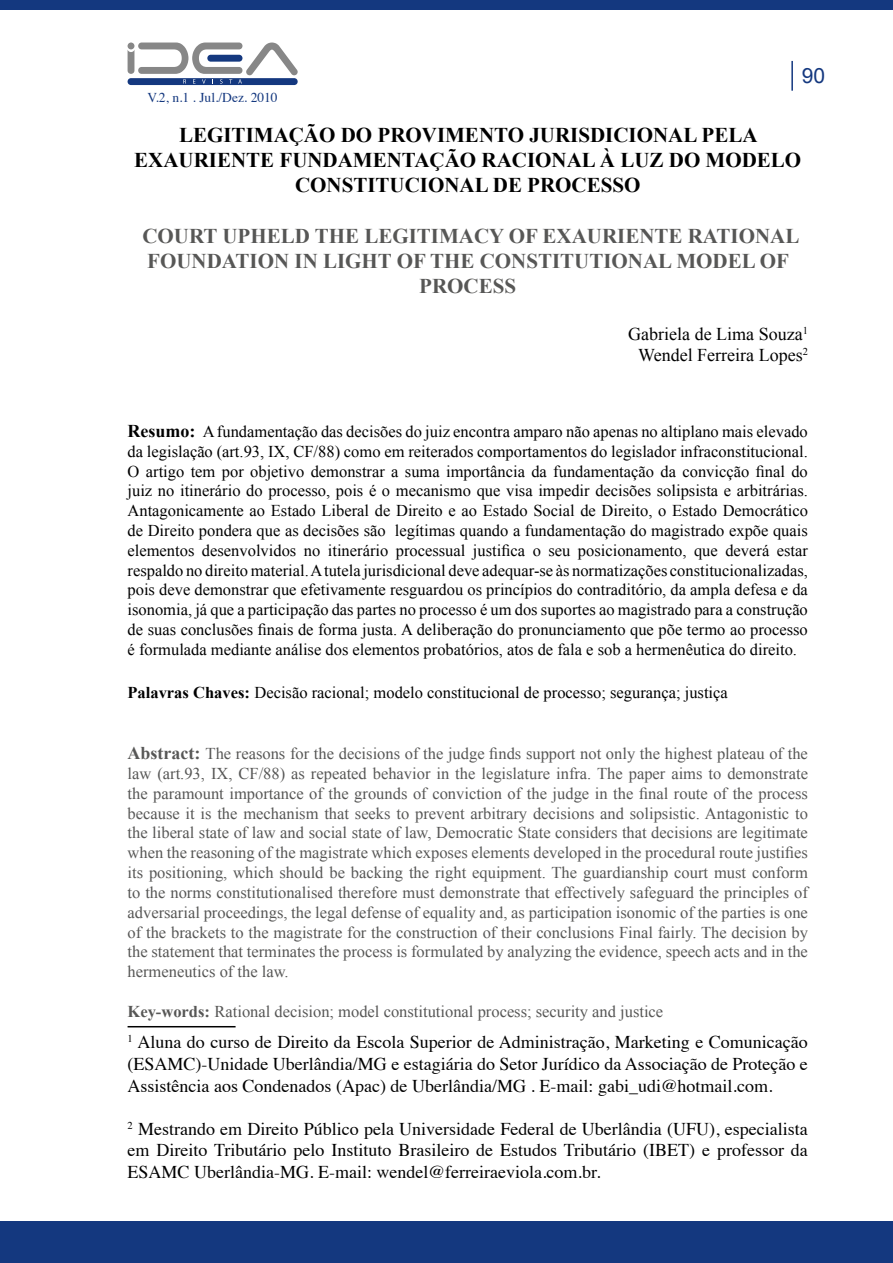
<style>
.page{position:relative;width:893px;height:1263px;background:#fff}
.page>*{position:absolute;margin:0;border:0;box-sizing:border-box;transform-origin:0 0}
.t1{font:700 21px/25.2px "Times New Roman";color:#000;text-align:center}
.t2{font:700 21px/25.2px "Times New Roman";color:#575756;text-align:center}
.t3{font:21px "Arial";color:#14387f}
.t4{font:18px/21.6px "Times";color:#000;text-align:justify}
.t5{font:18px/21.6px "Times New Roman";color:#000;text-align:center}
.t6{font:16.5px/19.8px "Times New Roman";color:#000;text-align:justify}
.t7{font:16.5px/19.8px "Times New Roman";color:#575756;text-align:justify}
.t8{font:13.5px "Times";color:#14387f}
.s1{font-weight:700;font-size:18px}
.s2{font-weight:700}
</style>
<div class="page">
<svg style="left:128px;top:43px;width:170px;height:42px"></svg>
<hr style="left:791px;top:61px;width:2px;height:30px;background:#14387f">
<div style="left:0;top:1221px;width:893px;height:42px;background:#14387f"></div>
<div style="left:0;top:0;width:893px;height:10px;background:#14387f"></div>
<hr style="left:128px;top:1026px;width:108px;height:1px;background:#000">
<p class="t3" style="left:802px;top:62px;width:25px">90</p>
<p class="t8" style="left:147px;top:84px;width:132px">V.2, n.1 . Jul./Dez. 2010</p>
<p class="t1" style="left:134px;top:122px;width:668px">LEGITIMAÇÃO DO PROVIMENTO JURISDICIONAL PELA<br>EXAURIENTE FUNDAMENTAÇÃO RACIONAL À LUZ DO MODELO<br>CONSTITUCIONAL DE PROCESSO</p>
<p class="t2" style="left:142px;top:222px;width:658px">COURT UPHELD THE LEGITIMACY OF EXAURIENTE RATIONAL<br>FOUNDATION IN LIGHT OF THE CONSTITUTIONAL MODEL OF<br>PROCESS</p>
<p class="t5" style="left:628px;top:323px;width:181px">Gabriela de Lima Souza<sup>1<br></sup>Wendel Ferreira Lopes<sup>2</sup></p>
<p class="t6" style="left:128px;top:421px;width:682px"><span class="s1">Resumo:</span> A fundamentação das decisões do juiz encontra amparo não apenas no altiplano mais elevado da legislação (art.93, IX, CF/88) como em reiterados comportamentos do legislador infraconstitucional.<br>O artigo tem por objetivo demonstrar a suma importância da fundamentação da convicção final do juiz no itinerário do processo, pois é o mecanismo que visa impedir decisões solipsista e arbitrárias.<br>Antagonicamente ao Estado Liberal de Direito e ao Estado Social de Direito, o Estado Democrático de Direito pondera que as decisões são legítimas quando a fundamentação do magistrado expõe quais elementos desenvolvidos no itinerário processual justifica o seu posicionamento, que deverá estar respaldo no direito material. A tutela jurisdicional deve adequar-se às normatizações constitucionalizadas, pois deve demonstrar que efetivamente resguardou os princípios do contraditório, da ampla defesa e da isonomia, já que a participação das partes no processo é um dos suportes ao magistrado para a construção de suas conclusões finais de forma justa. A deliberação do pronunciamento que põe termo ao processo é formulada mediante análise dos elementos probatórios, atos de fala e sob a hermenêutica do direito.</p>
<p class="t6" style="left:128px;top:682px;width:602px"><span class="s2">Palavras Chaves:</span> Decisão racional; modelo constitucional de processo; segurança; justiça</p>
<p class="t7" style="left:128px;top:744px;width:682px"><span class="s1">Abstract:</span> The reasons for the decisions of the judge finds support not only the highest plateau of the law (art.93, IX, CF/88) as repeated behavior in the legislature infra. The paper aims to demonstrate the paramount importance of the grounds of conviction of the judge in the final route of the process because it is the mechanism that seeks to prevent arbitrary decisions and solipsistic. Antagonistic to the liberal state of law and social state of law, Democratic State considers that decisions are legitimate when the reasoning of the magistrate which exposes elements developed in the procedural route justifies its positioning, which should be backing the right equipment. The guardianship court must conform to the norms constitutionalised therefore must demonstrate that effectively safeguard the principles of adversarial proceedings, the legal defense of equality and, as participation isonomic of the parties is one of the brackets to the magistrate for the construction of their conclusions Final fairly. The decision by the statement that terminates the process is formulated by analyzing the evidence, speech acts and in the hermeneutics of the law.</p>
<p class="t7" style="left:128px;top:1001px;width:537px"><span class="s2">Key-words:</span> Rational decision; model constitutional process; security and justice</p>
<p class="t4" style="left:128px;top:1030px;width:682px"><sup>1</sup> Aluna do curso de Direito da Escola Superior de Administração, Marketing e Comunicação (ESAMC)-Unidade Uberlândia/MG e estagiária do Setor Jurídico da Associação de Proteção e Assistência aos Condenados (Apac) de Uberlândia/MG . E-mail: gabi_udi@hotmail.com.</p>
<p class="t4" style="left:128px;top:1116px;width:682px"><sup>2</sup> Mestrando em Direito Público pela Universidade Federal de Uberlândia (UFU), especialista em Direito Tributário pelo Instituto Brasileiro de Estudos Tributário (IBET) e professor da ESAMC Uberlândia-MG. E-mail: wendel@ferreiraeviola.com.br.</p>
</div>
